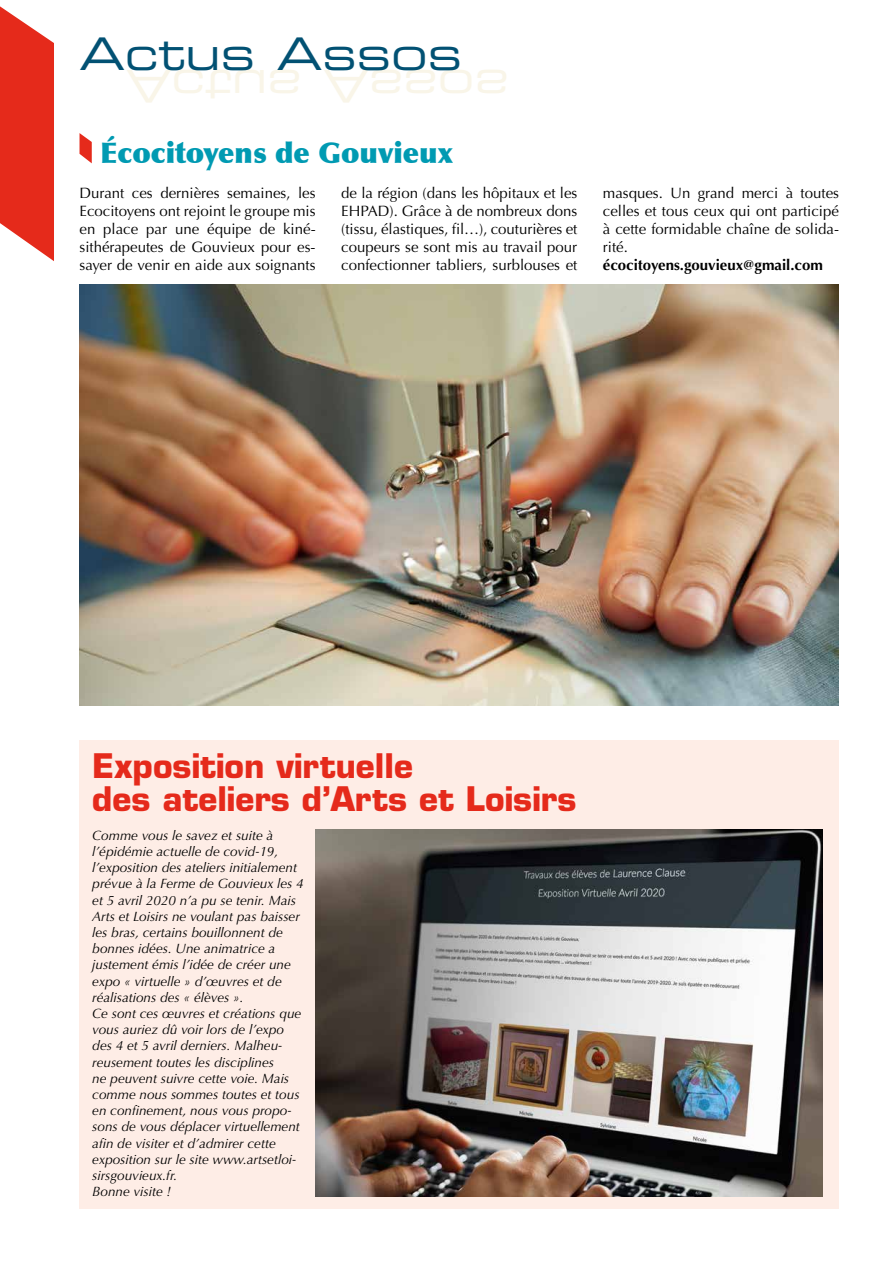
<style>
.page{position:relative;width:893px;height:1263px;background:#fff}
.page>*{position:absolute;margin:0;border:0;box-sizing:border-box;transform-origin:0 0}
.t1{font:45px "Eurostile Extended Two";color:#025173}
.t2{font:700 33px/33px "Eurostile LT Std";color:#e52a1b}
.t3{font:900 28.5px "Optima";color:#009ab2}
.t4{font:15px/18px "Optima";color:#000;text-align:justify}
.t5{font:700 15px "Optima";color:#000}
.t6{font:italic 13.5px/16.2px "Optima";color:#000}
</style>
<div class="page">
<svg style="left:0;top:6px;width:54px;height:255px;background:#e8493c"></svg>
<div style="left:80px;top:740px;width:759px;height:469px;background:#feede6"></div>
<svg style="left:80px;top:133px;width:12px;height:30px"></svg>
<img style="left:80px;top:285px;width:759px;height:421px">
<img style="left:316px;top:830px;width:506px;height:366px">
<h1 class="t1" style="left:80px;top:23px;width:384px">Actus Assos</h1>
<h3 class="t3" style="left:100px;top:136px;width:354px">Écocitoyens de Gouvieux</h3>
<p class="t4" style="left:80px;top:184px;width:238px">Durant ces dernières semaines, les Ecocitoyens ont rejoint le groupe mis en place par une équipe de kiné&shy;sithérapeutes de Gouvieux pour es&shy;sayer de venir en aide aux soignants</p>
<p class="t4" style="left:341px;top:184px;width:238px">de la région (dans les hôpitaux et les EHPAD). Grâce à de nombreux dons (tissu, élastiques, fil…), couturières et coupeurs se sont mis au travail pour confectionner tabliers, surblouses et</p>
<p class="t4" style="left:603px;top:184px;width:238px">masques. Un grand merci à toutes celles et tous ceux qui ont participé à cette formidable chaîne de solida&shy;rité.</p>
<p class="t5" style="left:603px;top:256px;width:222px">écocitoyens.gouvieux@gmail.com</p>
<h2 class="t2" style="left:92px;top:749px;width:486px">Exposition virtuelle<br>des ateliers d’Arts et Loisirs</h2>
<p class="t6" style="left:92px;top:827px;width:213px">Comme vous le savez et suite à l’épidémie actuelle de covid-19, l’exposition des ateliers initialement prévue à la Ferme de Gouvieux les 4 et 5 avril 2020 n’a pu se tenir. Mais<br>Arts et Loisirs ne voulant pas baisser les bras, certains bouillonnent de bonnes idées. Une animatrice a justement émis l’idée de créer une expo « virtuelle » d’œuvres et de réalisations des « élèves ».<br>Ce sont ces œuvres et créations que vous auriez dû voir lors de l’expo des 4 et 5 avril derniers. Malheu&shy;reusement toutes les disciplines<br>ne peuvent suivre cette voie. Mais comme nous sommes toutes et tous en confinement, nous vous propo&shy;sons de vous déplacer virtuellement afin de visiter et d’admirer cette exposition sur le site www.artsetloi&shy;sirsgouvieux.fr.<br>Bonne visite !</p>
</div>
